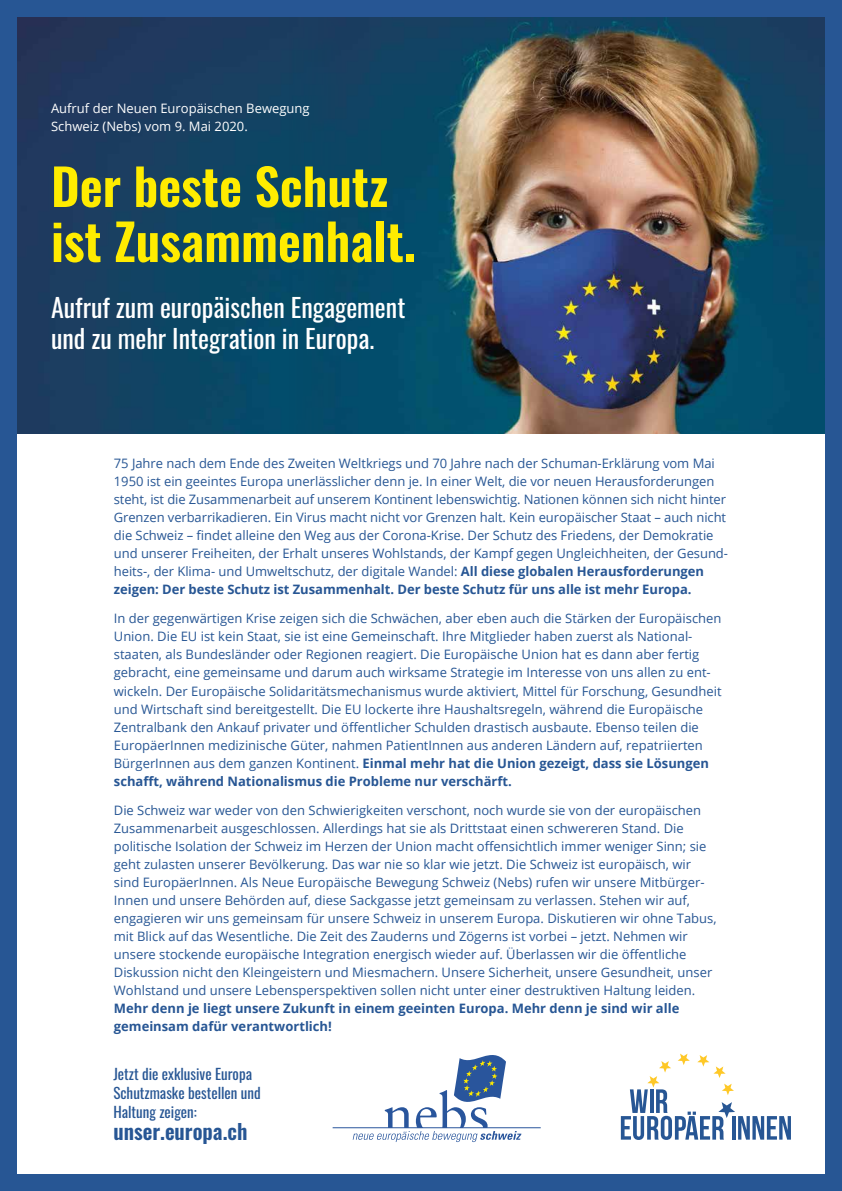
<style>
.page{position:relative;width:842px;height:1191px;background:#275694}
.page>*{position:absolute;margin:0;border:0;box-sizing:border-box;transform-origin:0 0}
.t1{font:600 50px/55px "Oswald";color:#ffec00}
.t2{font:26px/31px "Oswald";color:#fff}
.t3{font:600 21px "Oswald";color:#275694}
.t4{font:15px/19px "Oswald";color:#275694}
.t5{font:13px/18px "Open Sans";color:#275694}
.t6{font:700 13px/18px "Open Sans";color:#275694}
.t7{font:13px/18px "Open Sans";color:#fff}
.s1{font-weight:700}
</style>
<div class="page">
<div style="left:17px;top:17px;width:808px;height:1157px;background:#fff"></div>
<img style="left:367px;top:17px;width:458px;height:417px">
<img style="left:17px;top:17px;width:350px;height:417px">
<hr style="left:333px;top:1127px;width:208px;height:1px;background:#29559c">
<svg style="left:353px;top:1055px;width:168px;height:87px"></svg>
<svg style="left:621px;top:1053px;width:170px;height:87px"></svg>
<p class="t7" style="left:51px;top:99px;width:260px">Aufruf der Neuen Europäischen Bewegung<br>Schweiz (Nebs) vom 9. Mai 2020.</p>
<h1 class="t1" style="left:51px;top:162px;width:366px">Der beste Schutz ist Zusammenhalt.</h1>
<h2 class="t2" style="left:51px;top:289px;width:356px">Aufruf zum europäischen Engagement und zu mehr Integration in Europa.</h2>
<p class="t5" style="left:114px;top:454px;width:616px">75 Jahre nach dem Ende des Zweiten Weltkriegs und 70 Jahre nach der Schuman-Erklärung vom Mai 1950 ist ein geeintes Europa unerlässlicher denn je. In einer Welt, die vor neuen Herausforderungen steht, ist die Zusammenarbeit auf unserem Kontinent lebenswichtig. Nationen können sich nicht hinter Grenzen verbarrikadieren. Ein Virus macht nicht vor Grenzen halt. Kein europäischer Staat – auch nicht die Schweiz – findet alleine den Weg aus der Corona-Krise. Der Schutz des Friedens, der Demokratie und unserer Freiheiten, der Erhalt unseres Wohlstands, der Kampf gegen Ungleichheiten, der Gesund&shy;heits-, der Klima- und Umweltschutz, der digitale Wandel: <span class="s1">All diese globalen Herausforderungen zeigen: Der beste Schutz ist Zusammenhalt. Der beste Schutz für uns alle ist mehr Europa.</span></p>
<p class="t5" style="left:114px;top:609px;width:609px">In der gegenwärtigen Krise zeigen sich die Schwächen, aber eben auch die Stärken der Europäischen Union. Die EU ist kein Staat, sie ist eine Gemeinschaft. Ihre Mitglieder haben zuerst als National&shy;staaten, als Bundesländer oder Regionen reagiert. Die Europäische Union hat es dann aber fertig gebracht, eine gemeinsame und darum auch wirksame Strategie im Interesse von uns allen zu ent&shy;wickeln. Der Europäische Solidaritätsmechanismus wurde aktiviert, Mittel für Forschung, Gesundheit und Wirtschaft sind bereitgestellt. Die EU lockerte ihre Haushaltsregeln, während die Europäische Zentralbank den Ankauf privater und öffentlicher Schulden drastisch ausbaute. Ebenso teilen die EuropäerInnen medizinische Güter, nahmen PatientInnen aus anderen Ländern auf, repatriierten BürgerInnen aus dem ganzen Kontinent. <span class="s1">Einmal mehr hat die Union gezeigt, dass sie Lösungen schafft, während Nationalismus die Probleme nur verschärft.</span></p>
<p class="t5" style="left:114px;top:801px;width:604px">Die Schweiz war weder von den Schwierigkeiten verschont, noch wurde sie von der europäischen Zusammenarbeit ausgeschlossen. Allerdings hat sie als Drittstaat einen schwereren Stand. Die politische Isolation der Schweiz im Herzen der Union macht offensichtlich immer weniger Sinn; sie geht zulasten unserer Bevölkerung. Das war nie so klar wie jetzt. Die Schweiz ist europäisch, wir sind EuropäerInnen. Als Neue Europäische Bewegung Schweiz (Nebs) rufen wir unsere Mitbürger-Innen und unsere Behörden auf, diese Sackgasse jetzt gemeinsam zu verlassen. Stehen wir auf, engagieren wir uns gemeinsam für unsere Schweiz in unserem Europa. Diskutieren wir ohne Tabus, mit Blick auf das Wesentliche. Die Zeit des Zauderns und Zögerns ist vorbei – jetzt. Nehmen wir unsere stockende europäische Integration energisch wieder auf. Überlassen wir die öffentliche Diskussion nicht den Kleingeistern und Miesmachern. Unsere Sicherheit, unsere Gesundheit, unser Wohlstand und unsere Lebensperspektiven sollen nicht unter einer destruktiven Haltung leiden.</p>
<p class="t6" style="left:114px;top:999px;width:567px">Mehr denn je liegt unsere Zukunft in einem geeinten Europa. Mehr denn je sind wir alle gemeinsam dafür verantwortlich!</p>
<p class="t4" style="left:113px;top:1062px;width:149px">Jetzt die exklusive Europa<br>Schutzmaske bestellen und<br>Haltung zeigen:</p>
<h3 class="t3" style="left:113px;top:1120px;width:136px">unser.europa.ch</h3>
</div>
